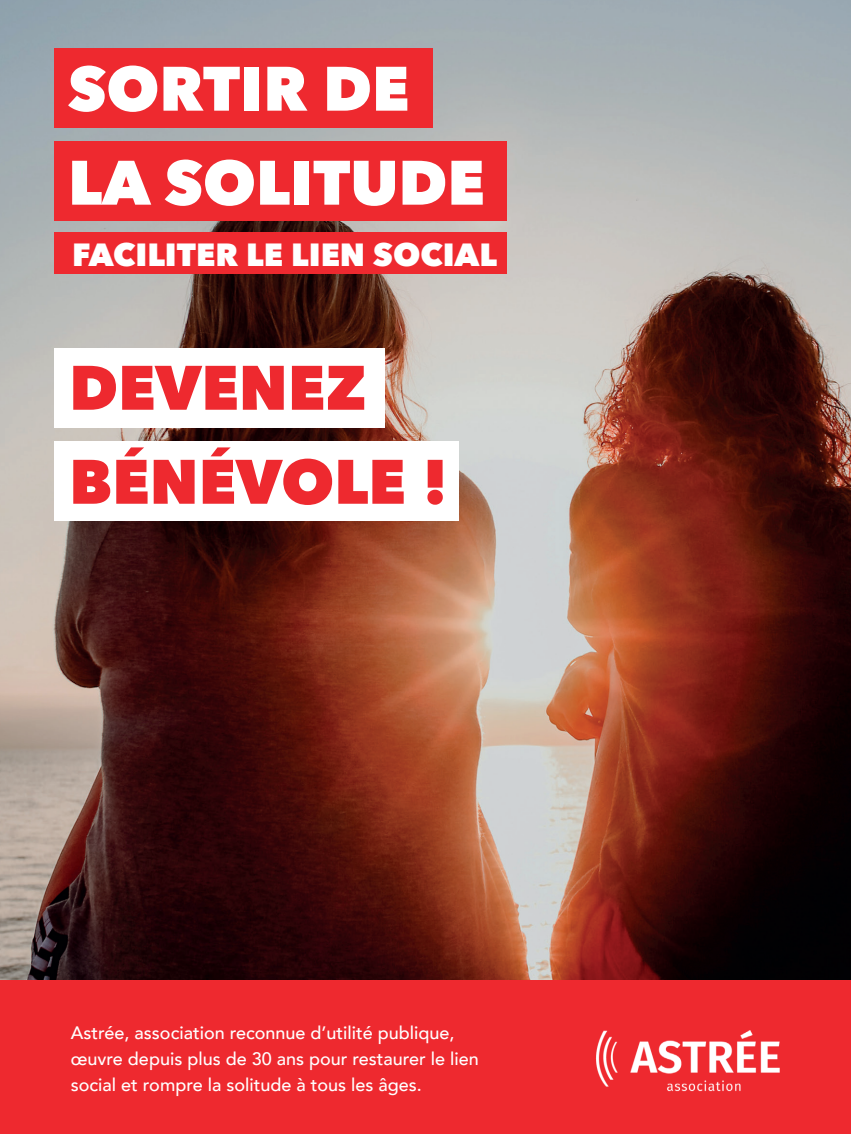
<style>
.page{position:relative;width:851px;height:1134px;background:#fff}
.page>*{position:absolute;margin:0;border:0;box-sizing:border-box;transform-origin:0 0}
.t1{font:800 62px/94px "Avenir Next";color:#fff}
.t2{font:800 62px/94px "Avenir Next";color:#ee292f}
.t3{font:800 32px "Avenir Next";color:#fff}
.t4{font:500 18px/26px "Avenir";color:#fff}
</style>
<div class="page">
<img style="left:0;top:0;width:850px;height:981px">
<div style="left:54px;top:48px;width:379px;height:80px;background:#ee292f"></div>
<div style="left:55px;top:141px;width:452px;height:80px;background:#ee292f"></div>
<div style="left:54px;top:232px;width:452px;height:42px;background:#ee292f"></div>
<div style="left:54px;top:348px;width:330px;height:79px;background:#fff"></div>
<div style="left:54px;top:441px;width:405px;height:80px;background:#fff"></div>
<div style="left:0;top:981px;width:850px;height:153px;background:#ee292f"></div>
<img style="left:596px;top:1030px;width:184px;height:62px">
<h1 class="t1" style="left:68px;top:41px;width:418px">SORTIR DE<br>LA SOLITUDE</h1>
<h2 class="t3" style="left:72px;top:235px;width:426px">FACILITER LE LIEN SOCIAL</h2>
<h1 class="t2" style="left:69px;top:340px;width:381px">DEVENEZ<br>BÉNÉVOLE !</h1>
<p class="t4" style="left:71px;top:1019px;width:409px">Astrée, association reconnue d’utilité publique, œuvre depuis plus de 30 ans pour restaurer le lien social et rompre la solitude à tous les âges.</p>
</div>
